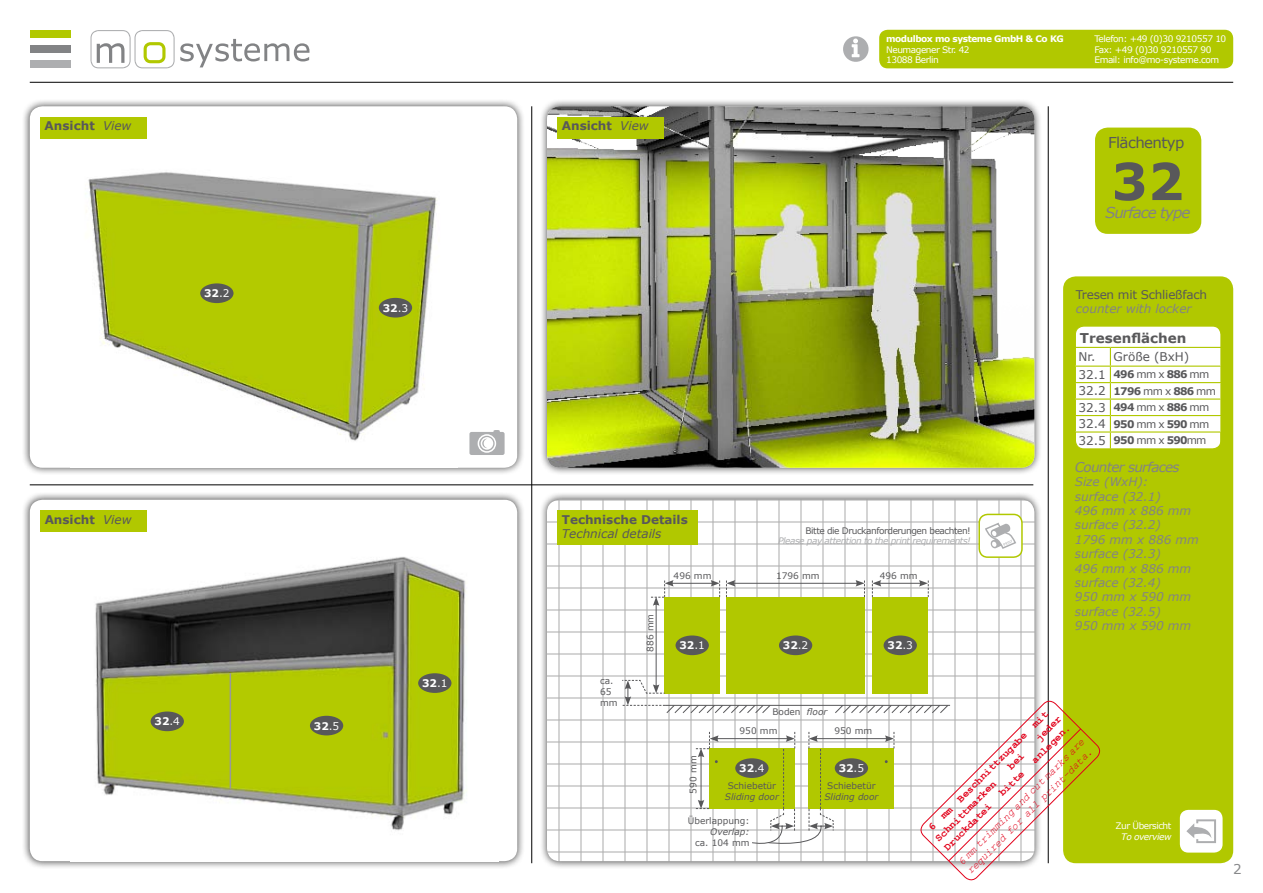
<style>
.page{position:relative;width:1263px;height:893px;background:#fff}
.page>*{position:absolute;margin:0;border:0;box-sizing:border-box;transform-origin:0 0}
.t1{font:700 51px "Verdana";color:#58585a}
.t2{font:italic 15px "Verdana";letter-spacing:-.06em;color:#828385}
.t3{font:15px "Verdana";letter-spacing:-.04em;color:#58585a}
.t4{font:italic 13.5px "Verdana";letter-spacing:-.05em;color:#828385}
.t5{font:700 13.5px "Verdana";color:#58585a}
.t6{font:13.5px "Verdana";color:#87888a}
.t7{font:italic 12px/14.4px "Verdana";color:#828385}
.t8{font:700 12px "Verdana";color:#58585a}
.t9{font:12px "Verdana";letter-spacing:-.02em;color:#58585a}
.t10{font:italic 12px "Verdana";color:#58585a}
.t11{font:12px "Verdana";color:#58585a}
.t12{font:700 10.5px/16.5px "Verdana";letter-spacing:-.075em;color:#58585a}
.t13{font:700 10.5px/12.6px "Courier New";color:#e2001a}
.t14{font:italic 10.5px/12.6px "Courier New";color:#e2001a}
.t15{font:700 10.5px "Verdana";color:#fff}
.t16{font:9px/10.5px "Verdana";letter-spacing:-.05em;color:#fff}
.t17{font:9px/10.8px "Verdana";color:#58585a}
.t18{font:italic 9px "Verdana";letter-spacing:-.05em;color:#adaeb0}
.t19{font:9px "Verdana";letter-spacing:-.05em;color:#58585a}
.t20{font:italic 9px "Verdana";color:#58585a}
.t21{font:700 9px "Verdana";letter-spacing:-.05em;color:#fff}
.t22{font:italic 9px "Verdana";letter-spacing:-.05em;color:#fff}
.s1{font-weight:400;font-style:italic}
.s2{font-weight:400}
.s3{font-weight:400;font-size:12px}
.s4{font-style:italic}
</style>
<div class="page">
<hr style="left:531px;top:106px;width:1px;height:757px;background:#000">
<hr style="left:1048px;top:106px;width:1px;height:757px;background:#000">
<hr style="left:30px;top:485px;width:1003px;height:1px;background:#000">
<hr style="left:30px;top:82px;width:1203px;height:1px;background:#000">
<div style="left:1063px;top:276px;width:170px;height:587px;background:#b1c800;border-radius:13px"></div>
<div style="left:539px;top:491px;width:503px;height:378px;background:#000;opacity:.75"></div>
<svg style="left:547px;top:500px;width:487px;height:361px"></svg>
<div style="left:558px;top:510px;width:140px;height:34px;background:#b1c800"></div>
<svg style="left:843px;top:36px;width:26px;height:26px"></svg>
<div style="left:879px;top:30px;width:354px;height:38px;background:#b1c800;border-radius:9px"></div>
<div style="left:30px;top:45px;width:40px;height:8px;background:#828385"></div>
<div style="left:30px;top:30px;width:40px;height:8px;background:#b1c800"></div>
<div style="left:30px;top:61px;width:40px;height:7px;background:#adaeb0"></div>
<svg style="left:90px;top:30px;width:219px;height:38px"></svg>
<div style="left:22px;top:98px;width:503px;height:378px;background:#000;opacity:.75"></div>
<div style="left:30px;top:106px;width:487px;height:362px;background:#fff;border-radius:13px"></div>
<img style="left:86px;top:172px;width:351px;height:269px">
<div style="left:1180px;top:810px;width:42px;height:43px;background:#fff;border-radius:9px"></div>
<svg style="left:1186px;top:819px;width:30px;height:24px"></svg>
<div style="left:1095px;top:128px;width:106px;height:106px;background:#b1c800;border-radius:13px"></div>
<div style="left:22px;top:491px;width:503px;height:378px;background:#000;opacity:.75"></div>
<div style="left:30px;top:500px;width:487px;height:361px;background:#fff;border-radius:13px"></div>
<img style="left:95px;top:557px;width:372px;height:274px">
<div style="left:40px;top:510px;width:107px;height:22px;background:#b1c800"></div>
<div style="left:539px;top:98px;width:503px;height:378px;background:#000;opacity:.75"></div>
<img style="left:547px;top:106px;width:487px;height:362px">
<div style="left:558px;top:117px;width:106px;height:21px;background:#b1c800"></div>
<hr style="left:671px;top:583px;width:42px;height:1px;background:#58585a">
<hr style="left:879px;top:583px;width:42px;height:1px;background:#58585a">
<hr style="left:733px;top:583px;width:125px;height:1px;background:#58585a">
<hr style="left:656px;top:603px;width:1px;height:84px;background:#58585a">
<svg style="left:872px;top:580px;width:9px;height:17px"></svg>
<svg style="left:726px;top:580px;width:9px;height:17px"></svg>
<svg style="left:711px;top:580px;width:9px;height:17px"></svg>
<svg style="left:855px;top:580px;width:10px;height:17px"></svg>
<svg style="left:919px;top:580px;width:10px;height:17px"></svg>
<svg style="left:651px;top:580px;width:23px;height:26px"></svg>
<div style="left:664px;top:597px;width:56px;height:96px;background:#b1c800"></div>
<div style="left:872px;top:597px;width:56px;height:96px;background:#b1c800"></div>
<div style="left:726px;top:597px;width:139px;height:96px;background:#b1c800"></div>
<div style="left:675px;top:635px;width:34px;height:20px;background:#58585a;border-radius:50%"></div>
<div style="left:151px;top:711px;width:33px;height:20px;background:#58585a;border-radius:50%"></div>
<div style="left:310px;top:716px;width:33px;height:19px;background:#58585a;border-radius:50%"></div>
<div style="left:779px;top:635px;width:33px;height:20px;background:#58585a;border-radius:50%"></div>
<div style="left:883px;top:635px;width:34px;height:20px;background:#58585a;border-radius:50%"></div>
<div style="left:40px;top:117px;width:107px;height:21px;background:#b1c800"></div>
<div style="left:418px;top:673px;width:33px;height:20px;background:#58585a;border-radius:50%"></div>
<div style="left:200px;top:283px;width:34px;height:20px;background:#58585a;border-radius:50%"></div>
<div style="left:379px;top:298px;width:33px;height:20px;background:#58585a;border-radius:50%"></div>
<svg style="left:469px;top:430px;width:36px;height:25px"></svg>
<div style="left:1075px;top:326px;width:146px;height:123px;background:#fff;border-radius:9px"></div>
<div style="left:1075px;top:325px;width:146px;height:124px;border:1px solid #b1c800;border-radius:9px"></div>
<svg style="left:1075px;top:348px;width:146px;height:100px"></svg>
<hr style="left:1075px;top:347px;width:35px;height:1px;background:#b1c800">
<hr style="left:1110px;top:347px;width:111px;height:1px;background:#b1c800">
<div style="left:979px;top:514px;width:43px;height:43px;background:#fff;border-radius:9px"></div>
<div style="left:978px;top:514px;width:45px;height:44px;border:2px solid #b1c800;border-radius:9px"></div>
<svg style="left:985px;top:523px;width:31px;height:26px"></svg>
<hr style="left:230px;top:673px;width:1px;height:115px;background:#99999b">
<svg style="left:621px;top:680px;width:482px;height:201px"></svg>
<p class="t8" style="left:45px;top:117px;width:88px">Ansicht <span class="s1">View</span></p>
<p class="t15" style="left:204px;top:286px;width:27px">32<span class="s2">.2</span></p>
<p class="t8" style="left:45px;top:511px;width:88px">Ansicht <span class="s1">View</span></p>
<p class="t15" style="left:155px;top:714px;width:27px">32<span class="s2">.4</span></p>
<p class="t15" style="left:383px;top:300px;width:27px">32<span class="s2">.3</span></p>
<p class="t15" style="left:314px;top:718px;width:27px">32<span class="s2">.5</span></p>
<p class="t15" style="left:422px;top:676px;width:27px">32<span class="s2">.1</span></p>
<p class="t8" style="left:562px;top:117px;width:88px">Ansicht <span class="s1">View</span></p>
<p class="t21" style="left:886px;top:32px;width:179px">modulbox mo systeme GmbH &amp; Co KG</p>
<p class="t16" style="left:886px;top:44px;width:85px">Neumagener Str. 42<br>13088 Berlin</p>
<p class="t16" style="left:1094px;top:33px;width:133px">Telefon: +49 (0)30 9210557 10<br>Fax: +49 (0)30 9210557 90<br>Email: info@mo-systeme.com</p>
<p class="t3" style="left:1108px;top:132px;width:78px">Flächentyp</p>
<h1 class="t1" style="left:1111px;top:145px;width:74px">32</h1>
<p class="t2" style="left:1105px;top:202px;width:87px">Surface type</p>
<p class="t9" style="left:1076px;top:286px;width:133px">Tresen mit Schließfach</p>
<p class="t7" style="left:1076px;top:301px;width:117px">counter with locker</p>
<p class="t8" style="left:562px;top:511px;width:127px">Technische Details</p>
<p class="t10" style="left:562px;top:526px;width:101px">Technical details</p>
<p class="t19" style="left:805px;top:524px;width:167px">Bitte die Druckanforderungen beachten!</p>
<p class="t18" style="left:778px;top:535px;width:194px">Please pay attention to the print requirements!</p>
<p class="t17" style="left:600px;top:675px;width:19px">ca.<br>65 mm</p>
<p class="t17" style="left:645px;top:652px;width:39px;rotate:-90deg">886 mm</p>
<p class="t17" style="left:674px;top:570px;width:39px">496 mm</p>
<p class="t17" style="left:776px;top:570px;width:45px">1796 mm</p>
<p class="t17" style="left:880px;top:570px;width:39px">496 mm</p>
<p class="t15" style="left:679px;top:638px;width:27px">32<span class="s2">.1</span></p>
<p class="t15" style="left:783px;top:638px;width:27px">32<span class="s2">.2</span></p>
<p class="t15" style="left:887px;top:638px;width:27px">32<span class="s2">.3</span></p>
<p class="t5" style="left:1080px;top:328px;width:108px">Tresenflächen</p>
<p class="t11" style="left:1078px;top:349px;width:112px">Nr. Größe (BxH)</p>
<p class="t12" style="left:1078px;top:366px;width:139px"><span class="s3">32.1</span> 496 <span class="s2">mm x</span> 886 <span class="s2">mm<br></span><span class="s3">32.2</span> 1796 <span class="s2">mm x</span> 886 <span class="s2">mm<br></span><span class="s3">32.3</span> 494 <span class="s2">mm x</span> 886 <span class="s2">mm<br></span><span class="s3">32.4</span> 950 <span class="s2">mm x</span> 590 <span class="s2">mm<br></span><span class="s3">32.5</span> 950 <span class="s2">mm x</span> 590<span class="s2">mm</span></p>
<p class="t4" style="left:1075px;top:457px;width:106px">Counter surfaces</p>
<p class="t7" style="left:1075px;top:474px;width:126px">Size (WxH):<br>surface (32.1)<br>496 mm x 886 mm surface (32.2)<br>1796 mm x 886 mm surface (32.3)<br>496 mm x 886 mm surface (32.4)<br>950 mm x 590 mm surface (32.5)<br>950 mm x 590 mm</p>
<p class="t17" style="left:772px;top:706px;width:57px">Boden <span class="s4">floor</span></p>
<p class="t17" style="left:739px;top:725px;width:39px">950 mm</p>
<p class="t17" style="left:834px;top:725px;width:39px">950 mm</p>
<p class="t17" style="left:687px;top:794px;width:39px;rotate:-90deg">590 mm</p>
<p class="t15" style="left:739px;top:761px;width:27px">32<span class="s2">.4</span></p>
<p class="t17" style="left:728px;top:780px;width:50px">Schiebetür</p>
<p class="t20" style="left:725px;top:791px;width:56px">Sliding door</p>
<p class="t17" style="left:688px;top:815px;width:63px">Überlappung:</p>
<p class="t20" style="left:710px;top:825px;width:41px">Overlap:</p>
<p class="t17" style="left:695px;top:837px;width:56px">ca. 104 mm</p>
<p class="t15" style="left:839px;top:761px;width:27px">32<span class="s2">.5</span></p>
<p class="t17" style="left:827px;top:780px;width:50px">Schiebetür</p>
<p class="t20" style="left:824px;top:791px;width:55px">Sliding door</p>
<p class="t13" style="left:923px;top:826px;width:169px;rotate:-45deg">6 mm Beschnittzugabe mit<br>Schnittmarken</p>
<p class="t13" style="left:1033px;top:735px;width:33px;rotate:-45deg">jeder</p>
<p class="t13" style="left:1028px;top:757px;width:52px;rotate:-45deg">anlegen.</p>
<p class="t14" style="left:955px;top:858px;width:176px;rotate:-45deg">6 mm trimming and cut marks are required for all print-data.</p>
<p class="t13" style="left:996px;top:789px;width:33px;rotate:-45deg">bitte</p>
<p class="t13" style="left:941px;top:844px;width:65px;rotate:-45deg">Druckdatei</p>
<p class="t16" style="left:1115px;top:821px;width:57px">Zur Übersicht</p>
<p class="t22" style="left:1121px;top:831px;width:52px">To overview</p>
<p class="t6" style="left:1233px;top:859px;width:10px">2</p>
</div>
